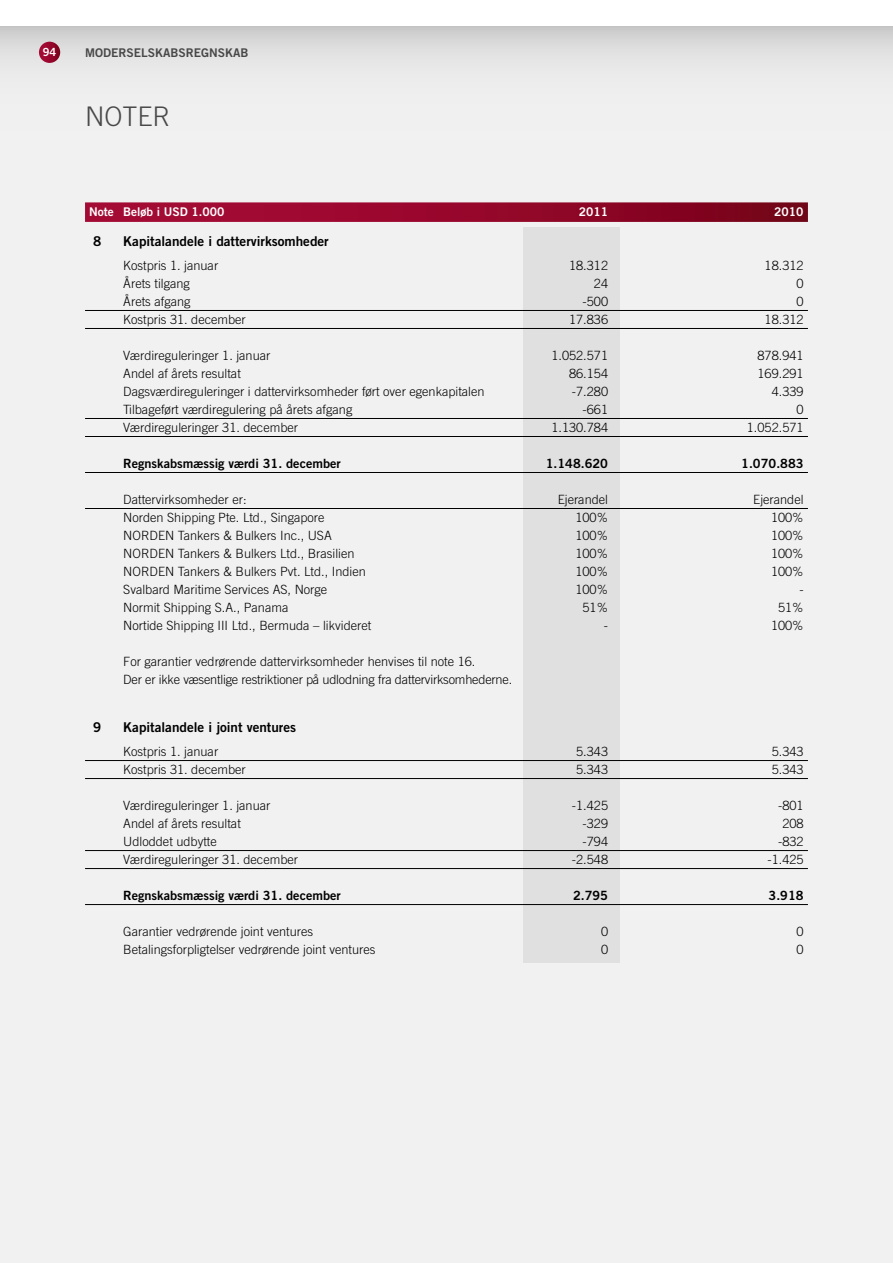
<style>
.page{position:relative;width:893px;height:1263px;background:#fff}
.page>*{position:absolute;margin:0;border:0;box-sizing:border-box;transform-origin:0 0}
.t1{font:300 27px "Trade Gothic LT Std";color:#484848}
.t2{font:13.5px "Trade Gothic LT Std Bd 2";color:#000}
.t3{font:300 12.75px "Trade Gothic LT Std";color:#000}
.t4{font:12.75px "Trade Gothic LT Std Bd 2";color:#000}
.t5{font:12px "Trade Gothic LT Std Bd 2";color:#fff}
.t6{font:12px "Trade Gothic LT Std Bd 2";color:#484848}
.t7{font:11.25px "Trade Gothic LT Std Bd 2";color:#fff}
</style>
<div class="page">
<div style="left:0;top:26px;width:893px;height:1237px;background:#f1f1f1"></div>
<div style="left:0;top:26px;width:893px;height:146px;background:linear-gradient(to bottom,#dbdbdb,#f8f8f8)"></div>
<div style="left:523px;top:227px;width:96px;height:736px;background:#e0e0e0"></div>
<div style="left:85px;top:202px;width:723px;height:20px;background:linear-gradient(to right,#ac0b39,#7a031b)"></div>
<hr style="left:85px;top:310px;width:723px;height:1px;background:#000">
<hr style="left:85px;top:328px;width:723px;height:1px;background:#000">
<hr style="left:85px;top:418px;width:723px;height:1px;background:#000">
<hr style="left:85px;top:436px;width:723px;height:1px;background:#000">
<hr style="left:85px;top:472px;width:723px;height:1px;background:#000">
<hr style="left:85px;top:508px;width:723px;height:1px;background:#000">
<hr style="left:85px;top:760px;width:723px;height:1px;background:#000">
<hr style="left:85px;top:778px;width:723px;height:1px;background:#000">
<hr style="left:85px;top:850px;width:723px;height:1px;background:#000">
<hr style="left:85px;top:868px;width:723px;height:1px;background:#000">
<hr style="left:85px;top:904px;width:723px;height:1px;background:#000">
<svg style="left:39px;top:42px;width:21px;height:21px"></svg>
<p class="t7" style="left:43px;top:45px;width:15px">94</p>
<p class="t6" style="left:85px;top:45px;width:19px">Modersels</p>
<p class="t6" style="left:155px;top:45px;width:17px">kabs</p>
<p class="t6" style="left:186px;top:45px;width:64px">REGNSKAB</p>
<h1 class="t1" style="left:85px;top:100px;width:77px">Noter</h1>
<p class="t5" style="left:89px;top:204px;width:137px">Note Beløb i USD 1.000</p>
<p class="t5" style="left:579px;top:204px;width:31px">2011</p>
<p class="t5" style="left:774px;top:204px;width:31px">2010</p>
<p class="t2" style="left:93px;top:233px;width:237px">8 Kapitalandele i dattervirksomheder</p>
<p class="t3" style="left:123px;top:258px;width:96px">Kostpris 1. januar</p>
<p class="t3" style="left:569px;top:258px;width:40px">18.312</p>
<p class="t3" style="left:765px;top:258px;width:40px">18.312</p>
<p class="t3" style="left:123px;top:276px;width:68px">Årets tilgang</p>
<p class="t3" style="left:594px;top:276px;width:16px">24</p>
<p class="t3" style="left:796px;top:276px;width:9px">0</p>
<p class="t3" style="left:123px;top:294px;width:69px">Årets afgang</p>
<p class="t3" style="left:583px;top:294px;width:27px">-500</p>
<p class="t3" style="left:796px;top:294px;width:9px">0</p>
<p class="t3" style="left:123px;top:312px;width:124px">Kostpris 31. december</p>
<p class="t3" style="left:569px;top:312px;width:40px">17.836</p>
<p class="t3" style="left:765px;top:312px;width:40px">18.312</p>
<p class="t3" style="left:123px;top:348px;width:149px">Værdireguleringer 1. januar</p>
<p class="t3" style="left:551px;top:348px;width:58px">1.052.571</p>
<p class="t3" style="left:757px;top:348px;width:48px">878.941</p>
<p class="t3" style="left:102px;top:366px;width:11px">A</p>
<p class="t3" style="left:131px;top:366px;width:111px">ndel af årets resultat</p>
<p class="t3" style="left:569px;top:366px;width:40px">86.154</p>
<p class="t3" style="left:757px;top:366px;width:48px">169.291</p>
<p class="t3" style="left:102px;top:384px;width:11px">D</p>
<p class="t3" style="left:132px;top:384px;width:354px">agsværdireguleringer i dattervirksomheder ført over egenkapitalen</p>
<p class="t3" style="left:572px;top:384px;width:38px">-7.280</p>
<p class="t3" style="left:772px;top:384px;width:33px">4.339</p>
<p class="t3" style="left:102px;top:402px;width:11px">T</p>
<p class="t3" style="left:129px;top:402px;width:225px">ilbageført værdiregulering på årets afgang</p>
<p class="t3" style="left:583px;top:402px;width:27px">-661</p>
<p class="t3" style="left:796px;top:402px;width:9px">0</p>
<p class="t3" style="left:123px;top:420px;width:176px">Værdireguleringer 31. december</p>
<p class="t3" style="left:551px;top:420px;width:58px">1.130.784</p>
<p class="t3" style="left:747px;top:420px;width:58px">1.052.571</p>
<p class="t4" style="left:123px;top:456px;width:219px">Regnskabsmæssig værdi 31. december</p>
<p class="t4" style="left:546px;top:456px;width:64px">1.148.620</p>
<p class="t4" style="left:741px;top:456px;width:64px">1.070.883</p>
<p class="t3" style="left:102px;top:492px;width:11px">D</p>
<p class="t3" style="left:132px;top:492px;width:116px">attervirksomheder er:</p>
<p class="t3" style="left:558px;top:492px;width:52px">Ejerandel</p>
<p class="t3" style="left:753px;top:492px;width:52px">Ejerandel</p>
<p class="t3" style="left:102px;top:510px;width:11px">N</p>
<p class="t3" style="left:133px;top:510px;width:194px">orden Shipping Pte. Ltd., Singapore</p>
<p class="t3" style="left:575px;top:510px;width:34px">100%</p>
<p class="t3" style="left:771px;top:510px;width:34px">100%</p>
<p class="t3" style="left:102px;top:528px;width:11px">NO</p>
<p class="t3" style="left:141px;top:528px;width:17px">RDEN</p>
<p class="t3" style="left:178px;top:528px;width:137px">Tankers &amp; B ulkers Inc., USA</p>
<p class="t3" style="left:575px;top:528px;width:34px">100%</p>
<p class="t3" style="left:771px;top:528px;width:34px">100%</p>
<p class="t3" style="left:102px;top:546px;width:11px">NO</p>
<p class="t3" style="left:141px;top:546px;width:17px">RDEN</p>
<p class="t3" style="left:178px;top:546px;width:178px">Tankers &amp; B ulkers Ltd., B rasilien</p>
<p class="t3" style="left:575px;top:546px;width:34px">100%</p>
<p class="t3" style="left:771px;top:546px;width:34px">100%</p>
<p class="t3" style="left:102px;top:564px;width:11px">NO</p>
<p class="t3" style="left:141px;top:564px;width:17px">RDEN</p>
<p class="t3" style="left:178px;top:564px;width:189px">Tankers &amp; B ulkers Pvt. Ltd., Indien</p>
<p class="t3" style="left:575px;top:564px;width:34px">100%</p>
<p class="t3" style="left:771px;top:564px;width:34px">100%</p>
<p class="t3" style="left:102px;top:582px;width:11px">S</p>
<p class="t3" style="left:130px;top:582px;width:198px">valbard Maritime Services AS , N orge</p>
<p class="t3" style="left:575px;top:582px;width:34px">100%</p>
<p class="t3" style="left:799px;top:582px;width:6px">-</p>
<p class="t3" style="left:102px;top:600px;width:11px">N</p>
<p class="t3" style="left:133px;top:600px;width:157px">ormit Shipping S.A., Panama</p>
<p class="t3" style="left:583px;top:600px;width:27px">51%</p>
<p class="t3" style="left:778px;top:600px;width:27px">51%</p>
<p class="t3" style="left:102px;top:618px;width:11px">N</p>
<p class="t3" style="left:133px;top:618px;width:240px">ortide Shipping III Ltd., Bermuda – likvideret</p>
<p class="t3" style="left:604px;top:618px;width:6px">-</p>
<p class="t3" style="left:771px;top:618px;width:34px">100%</p>
<p class="t3" style="left:123px;top:654px;width:354px">For garantier vedrørende dattervirksomheder henvises til note 16.</p>
<p class="t3" style="left:85px;top:672px;width:17px">D</p>
<p class="t3" style="left:132px;top:672px;width:382px">er er ikke væsentlige restriktioner på udlodning fra dattervirksomhederne.</p>
<p class="t2" style="left:93px;top:719px;width:204px">9 Kapitalandele i joint ventures</p>
<p class="t3" style="left:123px;top:744px;width:96px">Kostpris 1. januar</p>
<p class="t3" style="left:576px;top:744px;width:33px">5.343</p>
<p class="t3" style="left:772px;top:744px;width:33px">5.343</p>
<p class="t3" style="left:123px;top:762px;width:124px">Kostpris 31. december</p>
<p class="t3" style="left:576px;top:762px;width:33px">5.343</p>
<p class="t3" style="left:772px;top:762px;width:33px">5.343</p>
<p class="t3" style="left:123px;top:798px;width:149px">Værdireguleringer 1. januar</p>
<p class="t3" style="left:572px;top:798px;width:38px">-1.425</p>
<p class="t3" style="left:778px;top:798px;width:27px">-801</p>
<p class="t3" style="left:102px;top:816px;width:11px">A</p>
<p class="t3" style="left:131px;top:816px;width:111px">ndel af årets resultat</p>
<p class="t3" style="left:583px;top:816px;width:27px">-329</p>
<p class="t3" style="left:782px;top:816px;width:23px">208</p>
<p class="t3" style="left:102px;top:834px;width:11px">U</p>
<p class="t3" style="left:133px;top:834px;width:86px">dloddet udbytte</p>
<p class="t3" style="left:583px;top:834px;width:27px">-794</p>
<p class="t3" style="left:778px;top:834px;width:27px">-832</p>
<p class="t3" style="left:123px;top:852px;width:176px">Værdireguleringer 31. december</p>
<p class="t3" style="left:572px;top:852px;width:38px">-2.548</p>
<p class="t3" style="left:767px;top:852px;width:38px">-1.425</p>
<p class="t4" style="left:123px;top:888px;width:219px">Regnskabsmæssig værdi 31. december</p>
<p class="t4" style="left:573px;top:888px;width:37px">2.795</p>
<p class="t4" style="left:768px;top:888px;width:37px">3.918</p>
<p class="t3" style="left:85px;top:924px;width:17px">G</p>
<p class="t3" style="left:132px;top:924px;width:183px">arantier vedrørende joint ventures</p>
<p class="t3" style="left:601px;top:924px;width:9px">0</p>
<p class="t3" style="left:796px;top:924px;width:9px">0</p>
<p class="t3" style="left:102px;top:942px;width:11px">B</p>
<p class="t3" style="left:132px;top:942px;width:245px">etalingsforpligtelser vedrørende joint ventures</p>
<p class="t3" style="left:601px;top:942px;width:9px">0</p>
<p class="t3" style="left:796px;top:942px;width:9px">0</p>
</div>
